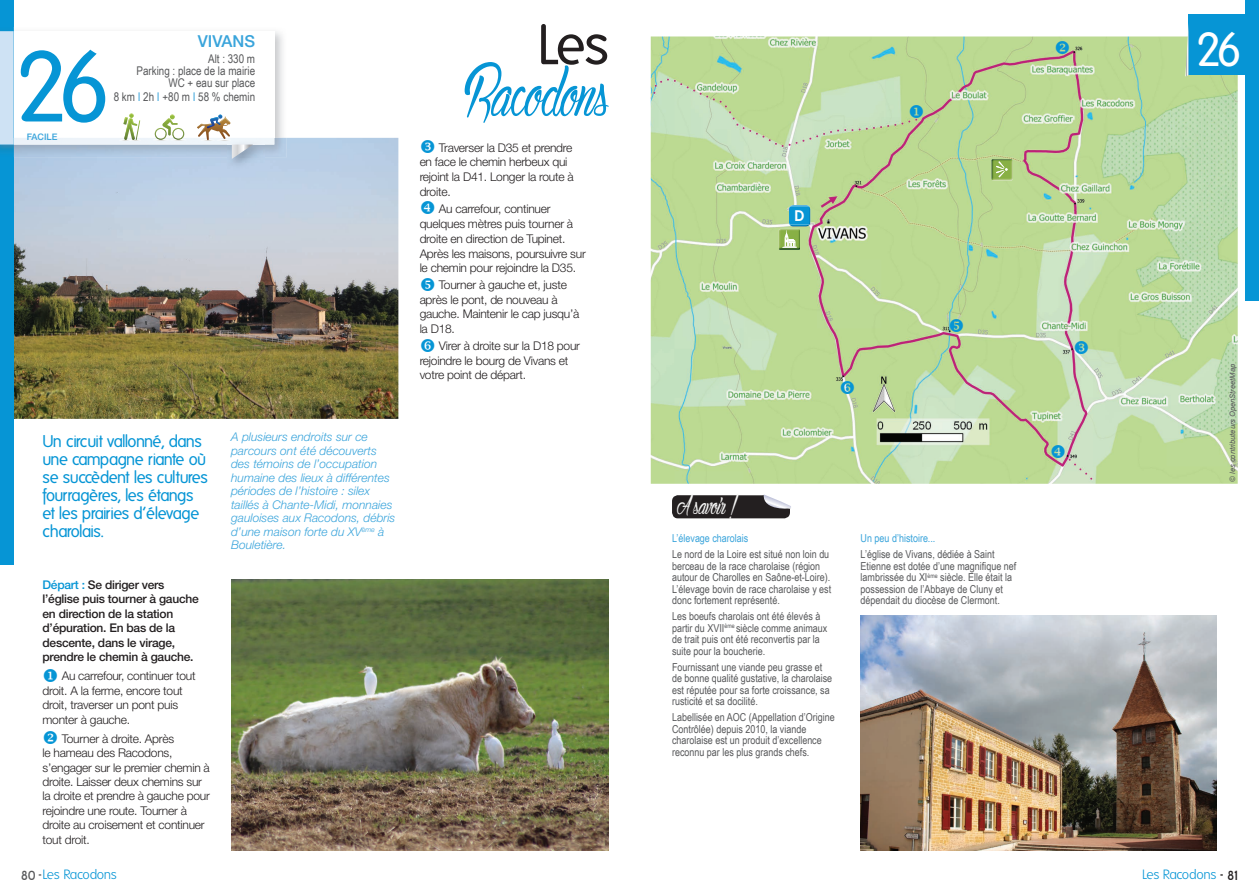
<style>
.page{position:relative;width:1259px;height:893px;background:#fff}
.page>*{position:absolute;margin:0;border:0;box-sizing:border-box;transform-origin:0 0}
.t1{font:97.5px "Folks";color:#0695d5}
.t2{font:72px "Authentic Hilton";color:#0695d5}
.t3{font:55.2px "Folks";color:#231f20}
.t4{font:46.5px "Folks";color:#fff}
.t5{font:27px "Authentic Hilton";color:#f7f7f6}
.t6{font:16.5px/18px "Folks";letter-spacing:-.035em;color:#0695d5}
.t7{font:500 16.5px "Helvetica Neue LT";color:#39a4db}
.t8{font:16.5px "Blue Highway";color:#57585a}
.t9{font:16.5px "Blue Highway";color:#231f20}
.t10{font:700 15px "Century Gothic";color:#fff}
.t11{font:300 13.5px "Folks";letter-spacing:-.035em;color:#0695d5}
.t12{font:300 12px/14.5px "Helvetica Neue LT";letter-spacing:-.02em;color:#231f20}
.t13{font:italic 300 12px/13.5px "Helvetica Neue LT";color:#39a4db}
.t14{font:500 12px/14.4px "Helvetica Neue LT";letter-spacing:-.02em;color:#231f20}
.t15{font:12px/12px "Arial Narrow";color:#57585a;text-align:right}
.t16{font:10.95px/11.6px "Arial Narrow";color:#57585a}
.t17{font:10.95px "Arial Narrow";color:#39a4db}
.t18{font:500 9px "Helvetica Neue LT";color:#39a4db}
.t19{font:italic 7.5px "Arial";color:#57585a}
.s1{color:#39a4db}
.s2{color:#0695d5}
</style>
<div class="page">
<img style="left:14px;top:138px;width:384px;height:281px">
<img style="left:231px;top:580px;width:377px;height:270px">
<div style="left:0;top:0;width:14px;height:564px;background:#0695d5"></div>
<img style="left:651px;top:36px;width:586px;height:448px">
<div style="left:1188px;top:14px;width:61px;height:61px;background:#0695d5"></div>
<div style="left:1245px;top:0;width:14px;height:300px;background:#0695d5"></div>
<svg style="left:1185px;top:36px;width:3px;height:40px"></svg>
<img style="left:860px;top:615px;width:356px;height:235px">
<svg style="left:672px;top:494px;width:119px;height:24px;background:#464345"></svg>
<img style="left:0;top:27px;width:287px;height:130px">
<div style="left:14px;top:31px;width:260px;height:107px;background:#fff"></div>
<img style="left:14px;top:138px;width:260px;height:7px">
<svg style="left:0;top:31px;width:14px;height:114px;background:#c8dff3"></svg>
<img style="left:228px;top:141px;width:36px;height:29px">
<svg style="left:119px;top:113px;width:22px;height:28px"></svg>
<svg style="left:153px;top:115px;width:34px;height:26px"></svg>
<svg style="left:197px;top:115px;width:56px;height:44px"></svg>
<img style="left:991px;top:159px;width:1px;height:21px">
<svg style="left:992px;top:159px;width:20px;height:22px"></svg>
<svg style="left:790px;top:205px;width:19px;height:2px"></svg>
<svg style="left:779px;top:225px;width:30px;height:26px"></svg>
<img style="left:789px;top:207px;width:21px;height:18px">
<div style="left:794px;top:209px;width:12px;height:13px;background:#0695d5"></div>
<svg style="left:841px;top:381px;width:13px;height:13px"></svg>
<svg style="left:950px;top:319px;width:13px;height:13px"></svg>
<svg style="left:1075px;top:341px;width:13px;height:13px"></svg>
<svg style="left:1051px;top:445px;width:13px;height:13px"></svg>
<svg style="left:910px;top:105px;width:13px;height:13px"></svg>
<svg style="left:1056px;top:41px;width:13px;height:13px"></svg>
<h1 class="t1" style="left:15px;top:34px;width:97px">26</h1>
<p class="t18" style="left:27px;top:132px;width:32px">FACILE</p>
<h3 class="t7" style="left:198px;top:31px;width:59px">VIVANS</h3>
<p class="t15" style="left:136px;top:53px;width:120px">Alt : 330 m<br>Parking : place de la mairie<br>WC + eau sur place</p>
<p class="t15" style="left:114px;top:90px;width:143px">8 km <span class="s1">I</span> 2h <span class="s1">I</span> +80 m <span class="s1">I</span> 58 % chemin</p>
<h3 class="t6" style="left:43px;top:433px;width:167px">Un circuit vallonné, dans une campagne riante où se succèdent les cultures fourragères, les étangs et les prairies d’élevage charolais.</h3>
<p class="t14" style="left:43px;top:577px;width:158px"><span class="s2">Départ :</span> Se diriger vers l’église puis tourner à gauche en direction de la station d’épuration. En bas de la descente, dans le virage, prendre le chemin à gauche.</p>
<p class="t12" style="left:43px;top:669px;width:155px"><span class="s2">◆</span> Au carrefour, continuer tout droit. A la ferme, encore tout droit, traverser un pont puis monter à gauche.</p>
<p class="t12" style="left:43px;top:731px;width:169px"><span class="s2">❖</span> Tourner à droite. Après<br>le hameau des Racodons, s’engager sur le premier chemin à droite. Laisser deux chemins sur la droite et prendre à gauche pour rejoindre une route. Tourner à droite au croisement et continuer tout droit.</p>
<p class="t13" style="left:231px;top:430px;width:166px">A plusieurs endroits sur ce parcours ont été découverts des témoins de l’occupation humaine des lieux à différentes périodes de l’histoire : silex taillés à Chante-Midi, monnaies gauloises aux Racodons, débris d’une maison forte du XV<sup>ème</sup> à<br>Bouletière.</p>
<h3 class="t3" style="left:537px;top:15px;width:73px">Les</h3>
<h2 class="t2" style="left:467px;top:52px;width:143px">Racodons</h2>
<p class="t12" style="left:420px;top:140px;width:155px;text-indent:19px">Traverser la D35 et prendre en face le chemin herbeux qui rejoint la D41. Longer la route à droite.</p>
<p class="t12" style="left:420px;top:201px;width:168px;text-indent:19px">Au carrefour, continuer quelques mètres puis tourner à droite en direction de Tupinet.<br>Après les maisons, poursuivre sur le chemin pour rejoindre la D35.</p>
<p class="t12" style="left:420px;top:277px;width:161px;text-indent:19px">Tourner à gauche et, juste après le pont, de nouveau à gauche. Maintenir le cap jusqu’à la D18.</p>
<p class="t12" style="left:420px;top:338px;width:162px;text-indent:19px">Virer à droite sur la D18 pour rejoindre le bourg de Vivans et votre point de départ.</p>
<h3 class="t10" style="left:794px;top:204px;width:12px">D</h3>
<h3 class="t5" style="left:677px;top:490px;width:64px">A savoir !</h3>
<p class="t17" style="left:672px;top:530px;width:78px">L’élevage charolais</p>
<p class="t16" style="left:672px;top:548px;width:161px">Le nord de la Loire est situé non loin du berceau de la race charolaise (région autour de Charolles en Saône-et-Loire).<br>L’élevage bovin de race charolaise y est donc fortement représenté.</p>
<p class="t16" style="left:672px;top:610px;width:157px">Les boeufs charolais ont été élevés à partir du XVII<sup>ème</sup> siècle comme animaux de trait puis ont été reconvertis par la suite pour la boucherie.</p>
<p class="t16" style="left:672px;top:661px;width:162px">Fournissant une viande peu grasse et de bonne qualité gustative, la charolaise est réputée pour sa forte croissance, sa rusticité et sa docilité.</p>
<p class="t16" style="left:672px;top:711px;width:164px">Labellisée en AOC (Appellation d’Origine Contrôlée) depuis 2010, la viande charolaise est un produit d’excellence reconnu par les plus grands chefs.</p>
<p class="t17" style="left:860px;top:530px;width:76px">Un peu d’histoire...</p>
<p class="t16" style="left:860px;top:548px;width:157px">L’église de Vivans, dédiée à Saint Etienne est dotée d’une magnifique nef lambrissée du XI<sup>ème</sup> siècle. Elle était la possession de l’Abbaye de Cluny et dépendait du diocèse de Clermont.</p>
<h3 class="t4" style="left:1196px;top:24px;width:47px">26</h3>
<p class="t19" style="left:1227px;top:482px;width:119px;rotate:-90deg">© les contributeurs OpenStreetMap</p>
<p class="t11" style="left:43px;top:868px;width:76px">Les Racodons</p>
<p class="t11" style="left:1142px;top:868px;width:76px">Les Racodons</p>
<h3 class="t8" style="left:21px;top:868px;width:22px">80 -</h3>
<h3 class="t9" style="left:1219px;top:868px;width:19px">- 81</h3>
</div>
